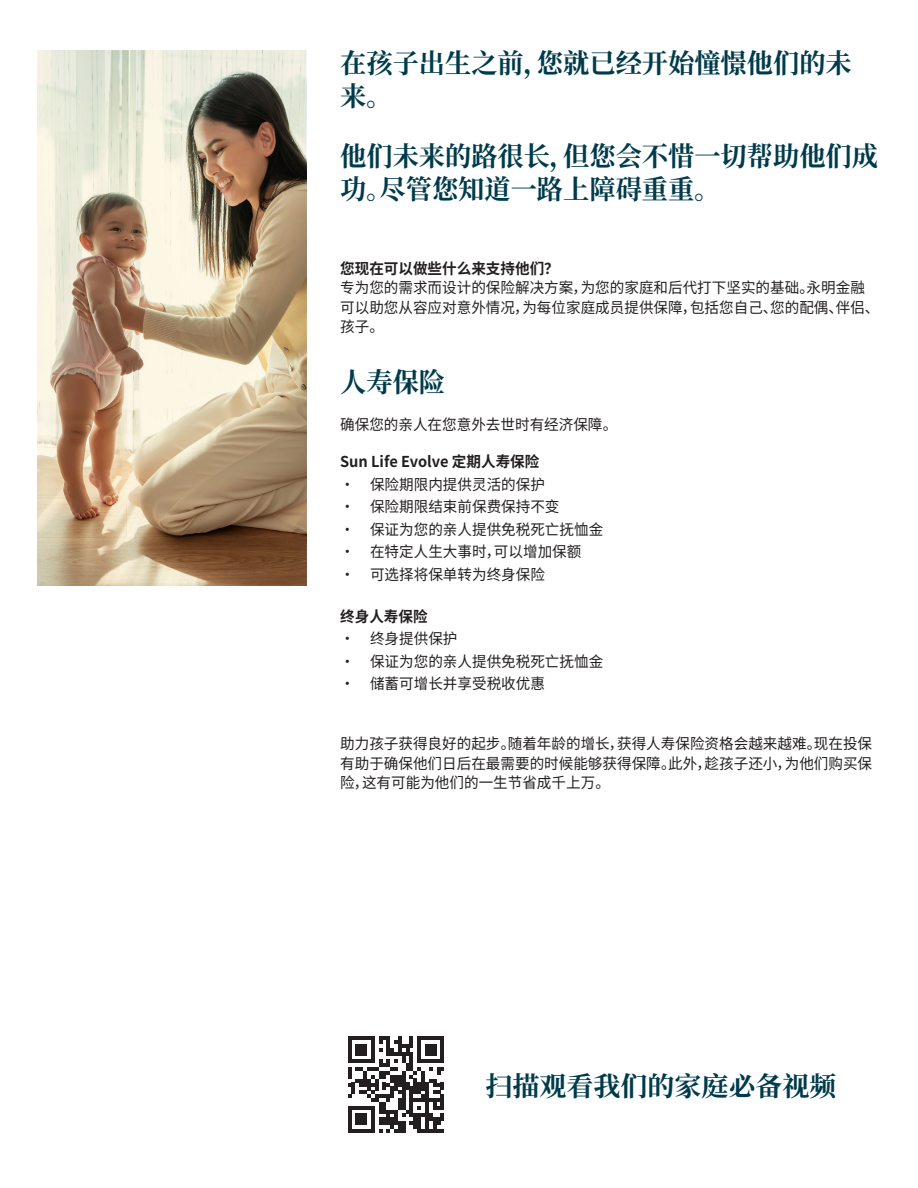
<style>
.page{position:relative;width:918px;height:1188px;background:#fff}
.page>*{position:absolute;margin:0;border:0;box-sizing:border-box;transform-origin:0 0}
.t1{font:700 27px/33px "Noto Serif SC";color:#003b4b}
.t2{font:15px/19.5px "Noto Sans SC";color:#231f20}
.t3{font:700 15px "Noto Sans SC";color:#231f20}
</style>
<div class="page">
<svg style="left:348px;top:1036px;width:96px;height:97px"></svg>
<img style="left:38px;top:50px;width:268px;height:536px">
<h1 class="t1" style="left:340px;top:47px;width:513px">在孩子出生之前，您就已经开始憧憬他们的未来。</h1>
<h1 class="t1" style="left:340px;top:140px;width:539px">他们未来的路很长，但您会不惜一切帮助他们成功。尽管您知道一路上障碍重重。</h1>
<p class="t3" style="left:340px;top:260px;width:220px">您现在可以做些什么来支持他们？</p>
<p class="t2" style="left:340px;top:278px;width:541px">专为您的需求而设计的保险解决方案，为您的家庭和后代打下坚实的基础。永明金融可以助您从容应对意外情况，为每位家庭成员提供保障，包括您自己、您的配偶、伴侣、孩子。</p>
<h1 class="t1" style="left:340px;top:366px;width:106px">人寿保险</h1>
<p class="t2" style="left:340px;top:415px;width:279px">确保您的亲人在您意外去世时有经济保障。</p>
<p class="t3" style="left:340px;top:453px;width:201px">Sun Life Evolve 定期人寿保险</p>
<p class="t2" style="left:340px;top:475px;width:206px">• 保险期限内提供灵活的保护</p>
<p class="t2" style="left:340px;top:497px;width:221px">• 保险期限结束前保费保持不变</p>
<p class="t2" style="left:340px;top:520px;width:265px">• 保证为您的亲人提供免税死亡抚恤金</p>
<p class="t2" style="left:340px;top:542px;width:243px">• 在特定人生大事时，可以增加保额</p>
<p class="t2" style="left:340px;top:565px;width:206px">• 可选择将保单转为终身保险</p>
<p class="t3" style="left:340px;top:608px;width:89px">终身人寿保险</p>
<p class="t2" style="left:340px;top:629px;width:119px">• 终身提供保护</p>
<p class="t2" style="left:340px;top:652px;width:265px">• 保证为您的亲人提供免税死亡抚恤金</p>
<p class="t2" style="left:340px;top:674px;width:206px">• 储蓄可增长并享受税收优惠</p>
<p class="t2" style="left:340px;top:734px;width:534px;text-align:justify">助力孩子获得良好的起步。随着年龄的增长，获得人寿保险资格会越来越难。现在投保有助于确保他们日后在最需要的时候能够获得保障。此外，趁孩子还小，为他们购买保险，这有可能为他们的一生节省成千上万。</p>
<h1 class="t1" style="left:486px;top:1070px;width:352px">扫描观看我们的家庭必备视频</h1>
</div>
